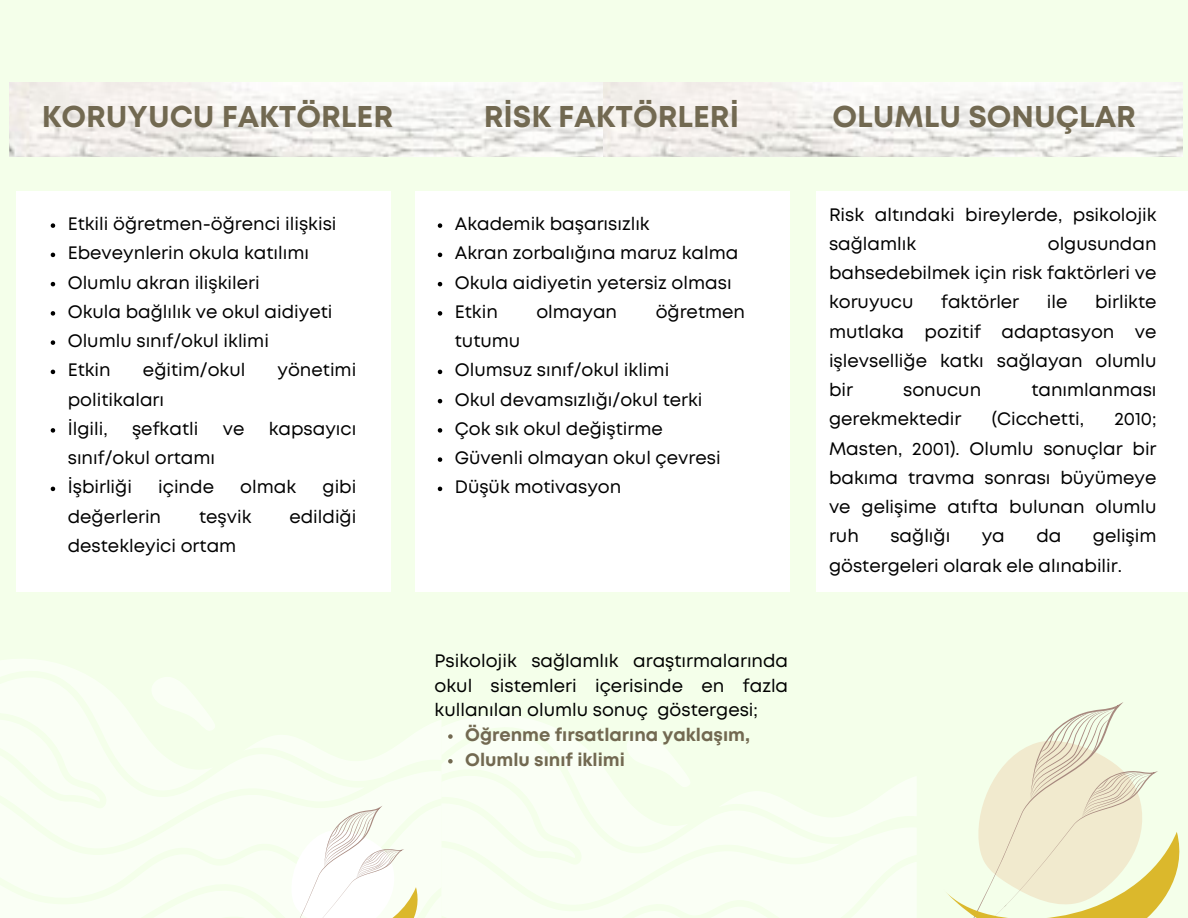
<style>
.page{position:relative;width:1188px;height:918px;background:#f4ffea}
.page>*{position:absolute;margin:0;border:0;box-sizing:border-box;transform-origin:0 0}
.t1{font:700 30px "Mont";color:#726951}
.t2{font:18px/29.2px "Mont";color:#000;text-align:justify}
.t3{font:700 18px "Mont";color:#726951}
</style>
<div class="page">
<svg style="left:0;top:659px;width:441px;height:259px;fill:#fafff5"></svg>
<svg style="left:269px;top:806px;width:154px;height:112px"></svg>
<svg style="left:946px;top:702px;width:234px;height:216px"></svg>
<svg style="left:442px;top:715px;width:474px;height:203px;fill:#fafff5"></svg>
<img style="left:603px;top:82px;width:580px;height:74px">
<img style="left:10px;top:82px;width:593px;height:74px">
<div style="left:16px;top:191px;width:375px;height:401px;background:#fff"></div>
<div style="left:415px;top:191px;width:375px;height:401px;background:#fff"></div>
<svg style="left:438px;top:223px;width:4px;height:5px"></svg>
<svg style="left:438px;top:253px;width:4px;height:4px"></svg>
<svg style="left:438px;top:282px;width:4px;height:4px"></svg>
<svg style="left:438px;top:311px;width:4px;height:5px"></svg>
<svg style="left:438px;top:370px;width:4px;height:4px"></svg>
<svg style="left:438px;top:399px;width:4px;height:4px"></svg>
<svg style="left:438px;top:428px;width:4px;height:5px"></svg>
<svg style="left:438px;top:457px;width:4px;height:5px"></svg>
<svg style="left:438px;top:487px;width:4px;height:4px"></svg>
<svg style="left:448px;top:734px;width:5px;height:5px"></svg>
<svg style="left:448px;top:759px;width:5px;height:5px"></svg>
<svg style="left:51px;top:223px;width:4px;height:5px"></svg>
<svg style="left:51px;top:253px;width:4px;height:4px"></svg>
<svg style="left:51px;top:282px;width:4px;height:4px"></svg>
<svg style="left:51px;top:311px;width:4px;height:5px"></svg>
<svg style="left:51px;top:340px;width:4px;height:5px"></svg>
<svg style="left:51px;top:370px;width:4px;height:4px"></svg>
<svg style="left:51px;top:428px;width:4px;height:5px"></svg>
<svg style="left:51px;top:487px;width:4px;height:4px"></svg>
<div style="left:816px;top:191px;width:372px;height:401px;background:#fff"></div>
<p class="t1" style="left:42px;top:105px;width:353px">KORUYUCU FAKTÖRLER</p>
<p class="t1" style="left:484px;top:105px;width:257px">RİSK FAKTÖRLERİ</p>
<p class="t1" style="left:833px;top:105px;width:305px">OLUMLU SONUÇLAR</p>
<p class="t2" style="left:68px;top:211px;width:267px">Etki li öğretmen-öğrenci i lişkisi</p>
<p class="t2" style="left:68px;top:240px;width:243px">Ebeveynleri n okula katılımı</p>
<p class="t2" style="left:68px;top:269px;width:190px">Olumlu akran ilişkileri</p>
<p class="t2" style="left:68px;top:298px;width:263px">Okula bağlılık ve okul aidiyeti</p>
<p class="t2" style="left:68px;top:328px;width:200px">Olumlu sınıf/okul iklimi</p>
<p class="t2" style="left:68px;top:357px;width:45px">Etki n</p>
<p class="t2" style="left:143px;top:357px;width:104px">eğiti m/okul</p>
<p class="t2" style="left:278px;top:357px;width:77px">yöneti mi</p>
<p class="t2" style="left:68px;top:386px;width:98px">politi kaları</p>
<p class="t2" style="left:68px;top:415px;width:41px">İlgili,</p>
<p class="t2" style="left:132px;top:415px;width:65px">şefkatli</p>
<p class="t2" style="left:223px;top:415px;width:23px">ve</p>
<p class="t2" style="left:269px;top:415px;width:89px">kapsayıcı</p>
<p class="t2" style="left:68px;top:445px;width:149px">sınıf/okul ortamı</p>
<p class="t2" style="left:68px;top:474px;width:63px">İşbi rliği</p>
<p class="t2" style="left:158px;top:474px;width:57px">içi nde</p>
<p class="t2" style="left:240px;top:474px;width:57px">olmak</p>
<p class="t2" style="left:323px;top:474px;width:32px">gibi</p>
<p class="t2" style="left:68px;top:503px;width:95px">değerleri n</p>
<p class="t2" style="left:199px;top:503px;width:54px">teşvi k</p>
<p class="t2" style="left:289px;top:503px;width:65px">edildiği</p>
<p class="t2" style="left:68px;top:532px;width:170px">destekleyici ortam</p>
<p class="t2" style="left:455px;top:211px;width:196px">Akademi k başarısızlık</p>
<p class="t2" style="left:455px;top:240px;width:285px">Akran zorbalığına maruz kalma</p>
<p class="t2" style="left:455px;top:269px;width:278px">Okula aidiyeti n yetersiz olması</p>
<p class="t2" style="left:455px;top:298px;width:45px">Etki n</p>
<p class="t2" style="left:536px;top:298px;width:82px">olmayan</p>
<p class="t2" style="left:656px;top:298px;width:91px">öğretmen</p>
<p class="t2" style="left:455px;top:328px;width:67px">tutumu</p>
<p class="t2" style="left:455px;top:357px;width:213px">Olumsuz sınıf/okul iklimi</p>
<p class="t2" style="left:455px;top:386px;width:246px">Okul devamsızlığı/okul terki</p>
<p class="t2" style="left:455px;top:415px;width:210px">Çok sık okul değişti rme</p>
<p class="t2" style="left:455px;top:445px;width:264px">Güvenli olmayan okul çevresi</p>
<p class="t2" style="left:455px;top:474px;width:168px">Düşük motivasyon</p>
<p class="t2" style="left:435px;top:649px;width:355px;line-height:24.8px">Psi koloji k sağlamlık araştırmalarında okul sistemleri içerisi nde en fazla kullanılan olumlu sonuç göstergesi;</p>
<p class="t3" style="left:465px;top:728px;width:286px">Öğrenme fırsatlarına yaklaşım,</p>
<p class="t3" style="left:465px;top:753px;width:159px">Olumlu sınıf iklimi</p>
<p class="t2" style="left:829px;top:201px;width:329px">Risk altındaki bi reylerde, psi koloji k sağlamlık</p>
<p class="t2" style="left:829px;top:230px;width:329px;text-indent:219px">olgusundan bahsedebi lmek içi n risk faktörleri ve koruyucu</p>
<p class="t2" style="left:941px;top:289px;width:80px">faktörler</p>
<p class="t2" style="left:1047px;top:289px;width:22px">ile</p>
<p class="t2" style="left:829px;top:289px;width:329px;text-indent:266px">bi rli kte mutlaka pozitif adaptasyon ve işlevselliğe katkı sağlayan olumlu bir</p>
<p class="t2" style="left:903px;top:377px;width:80px">sonucun</p>
<p class="t2" style="left:1031px;top:377px;width:127px">tanımlanması</p>
<p class="t2" style="left:829px;top:406px;width:134px">gerekmektedi r</p>
<p class="t2" style="left:992px;top:406px;width:94px">(Cicchetti ,</p>
<p class="t2" style="left:829px;top:406px;width:329px;text-indent:285px">2010; Masten, 2001). Olumlu sonuçlar bi r bakıma travma sonrası büyümeye ve gelişime atıfta bulunan olumlu ruh</p>
<p class="t2" style="left:890px;top:523px;width:61px">sağlığı</p>
<p class="t2" style="left:982px;top:523px;width:25px">ya</p>
<p class="t2" style="left:1036px;top:523px;width:27px">da</p>
<p class="t2" style="left:829px;top:523px;width:329px;text-indent:264px">gelişi m göstergeleri olarak ele alınabi li r.</p>
</div>
